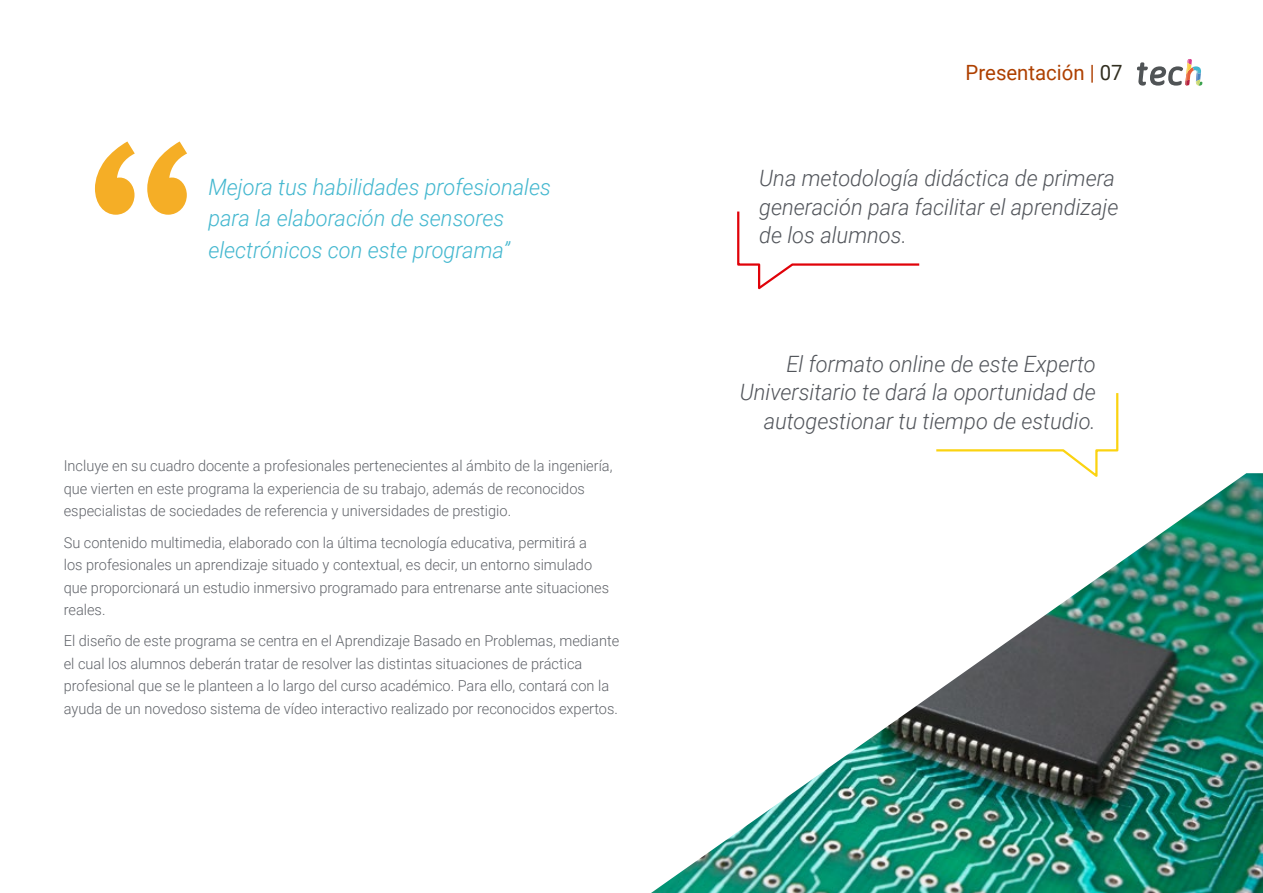
<style>
.page{position:relative;width:1263px;height:893px;background:#fff}
.page>*{position:absolute;margin:0;border:0;box-sizing:border-box;transform-origin:0 0}
.t1{font:italic 300 22.5px/28.5px "Roboto";color:#52555b;text-align:right}
.t2{font:italic 300 22.5px/31.5px "Roboto";color:#43b7cf}
.t3{font:21px "Roboto";color:#ae4000}
.t4{font:300 15px/22.5px "Roboto";color:#61646a}
.s1{color:#312e20}
</style>
<div class="page">
<svg style="left:95px;top:141px;width:92px;height:74px"></svg>
<svg style="left:936px;top:393px;width:183px;height:80px"></svg>
<svg style="left:737px;top:211px;width:183px;height:79px"></svg>
<img style="left:651px;top:473px;width:612px;height:420px">
<svg style="left:1137px;top:59px;width:65px;height:27px"></svg>
<h1 class="t2" style="left:208px;top:170px;width:344px">Mejora tus habilidades profesionales para la elaboración de sensores electrónicos con este programa”</h1>
<p class="t4" style="left:64px;top:454px;width:550px">Incluye en su cuadro docente a profesionales pertenecientes al ámbito de la ingeniería, que vierten en este programa la experiencia de su trabajo, además de reconocidos especialistas de sociedades de referencia y universidades de prestigio.</p>
<p class="t4" style="left:64px;top:530px;width:547px">Su contenido multimedia, elaborado con la última tecnología educativa, permitirá a los profesionales un aprendizaje situado y contextual, es decir, un entorno simulado que proporcionará un estudio inmersivo programado para entrenarse ante situaciones reales.</p>
<p class="t4" style="left:64px;top:629px;width:557px">El diseño de este programa se centra en el Aprendizaje Basado en Problemas, mediante el cual los alumnos deberán tratar de resolver las distintas situaciones de práctica profesional que se le planteen a lo largo del curso académico. Para ello, contará con la ayuda de un novedoso sistema de vídeo interactivo realizado por reconocidos expertos.</p>
<h2 class="t3" style="left:966px;top:57px;width:159px">Presentación | <span class="s1">07</span></h2>
<h1 class="t1" style="left:759px;top:163px;width:361px;text-align:left">Una metodología didáctica de primera generación para facilitar el aprendizaje de los alumnos.</h1>
<h1 class="t1" style="left:740px;top:349px;width:357px">El formato online de este Experto<br>Universitario te dará la oportunidad de autogestionar tu tiempo de estudio.</h1>
</div>
